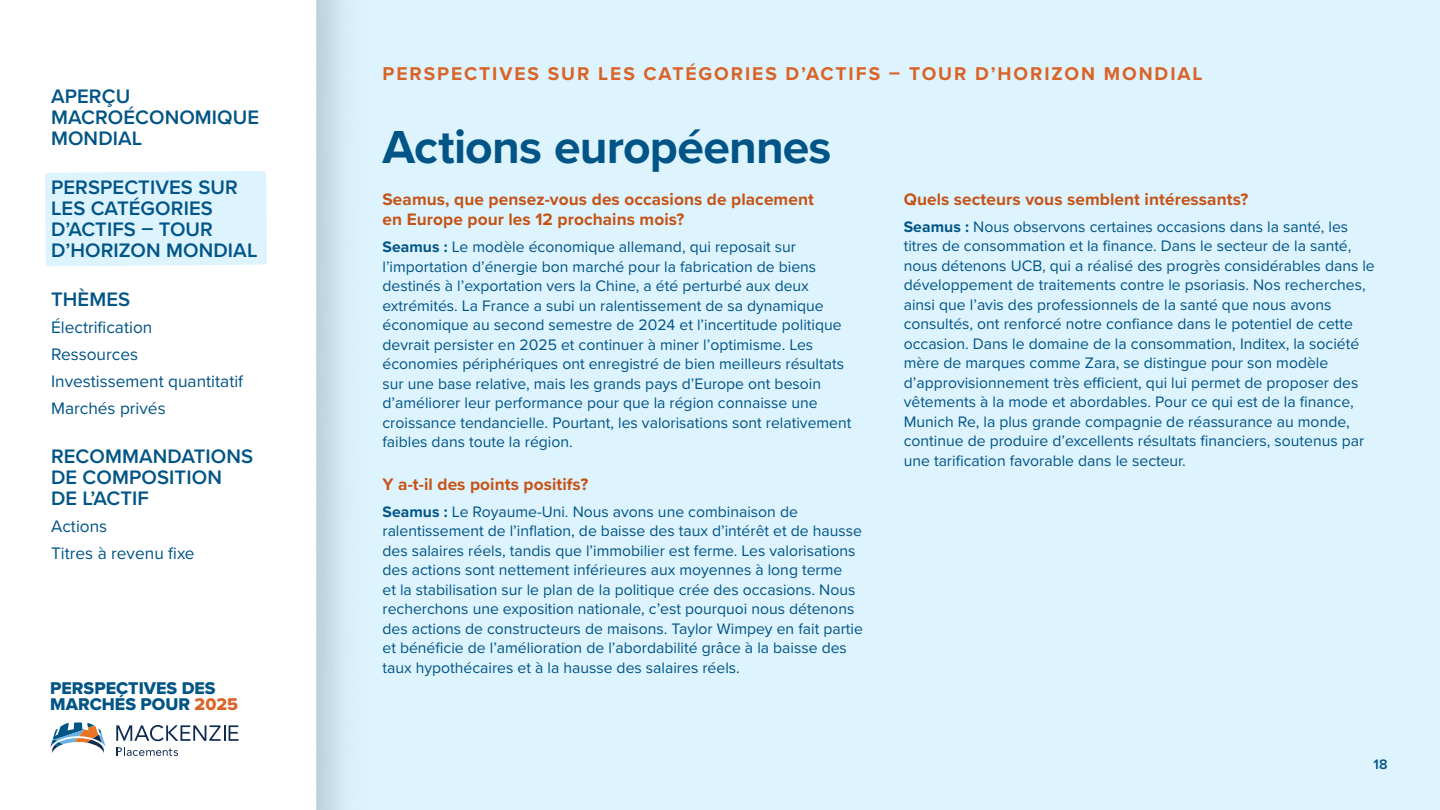
<style>
.page{position:relative;width:1440px;height:810px;background:#fff}
.page>*{position:absolute;margin:0;border:0;box-sizing:border-box;transform-origin:0 0}
.t1{font:700 48px "Proxima Nova";letter-spacing:-.015em;color:#005486}
.t2{font:600 20.25px/21px "Proxima Nova";letter-spacing:.005em;color:#005486}
.t3{font:700 19.2px "Proxima Nova";letter-spacing:.1em;color:#da6327}
.t4{font:17.62px/16.5px "Proxima Nova Extrabld";color:#005486}
.H4-Question{font:700 17.25px/20.2px "Proxima Nova";letter-spacing:.005em;color:#c65316}
.t5{font:17.25px "Proxima Nova";color:#005486}
.Body-blue{font:15.75px/19.5px "Proxima Nova";color:#005486}
.t6{font:600 14.25px "Proxima Nova";color:#005486}
.s1{color:#da6327}
.s2{font-weight:700}
</style>
<div class="page">
<div style="left:316px;top:0;width:1124px;height:810px;background:#ddf4ff"></div>
<div style="left:45px;top:171px;width:222px;height:95px;background:#ddf4ff"></div>
<svg style="left:50px;top:722px;width:56px;height:31px"></svg>
<svg style="left:116px;top:725px;width:123px;height:16px"></svg>
<svg style="left:116px;top:747px;width:62px;height:9px"></svg>
<p class="t2" style="left:51px;top:85px;width:210px">APERÇU<br>MACROÉCONOMIQUE<br>MONDIAL</p>
<p class="t2" style="left:51px;top:176px;width:208px">PERSPECTIVES SUR<br>LES CATÉGORIES<br>D’ACTIFS – TOUR<br>D’HORIZON MONDIAL</p>
<p class="t2" style="left:51px;top:288px;width:81px">THÈMES</p>
<p class="t5" style="left:51px;top:314px;width:103px">Électrification</p>
<p class="t5" style="left:51px;top:341px;width:89px">Ressources</p>
<p class="t5" style="left:51px;top:368px;width:194px">Investissement quantitatif</p>
<p class="t5" style="left:51px;top:395px;width:116px">Marchés privés</p>
<p class="t2" style="left:51px;top:445px;width:204px">RECOMMANDATIONS<br>DE COMPOSITION<br>DE L’ACTIF</p>
<p class="t5" style="left:51px;top:513px;width:58px">Actions</p>
<p class="t5" style="left:51px;top:540px;width:145px">Titres à revenu fixe</p>
<p class="t4" style="left:50px;top:679px;width:189px">PERSPECTIVES DES<br>MARCHÉS POUR <span class="s1">2025</span></p>
<p class="t3" style="left:382px;top:60px;width:822px">PERSPECTIVES SUR LES CATÉGORIES D’ACTIFS – TOUR D’HORIZON MONDIAL</p>
<h3 class="t1" style="left:383px;top:111px;width:450px">Actions européennes</h3>
<h4 class="H4-Question" style="left:382px;top:189px;width:433px">Seamus, que pensez-vous des occasions de placement en Europe pour les 12 prochains mois?</h4>
<p class="Body-blue" style="left:382px;top:236px;width:470px"><span class="s2">Seamus :</span> Le modèle économique allemand, qui reposait sur l’importation d’énergie bon marché pour la fabrication de biens destinés à l’exportation vers la Chine, a été perturbé aux deux extrémités. La France a subi un ralentissement de sa dynamique économique au second semestre de 2024 et l’incertitude politique devrait persister en 2025 et continuer à miner l’optimisme. Les économies périphériques ont enregistré de bien meilleurs résultats sur une base relative, mais les grands pays d’Europe ont besoin d’améliorer leur performance pour que la région connaisse une croissance tendancielle. Pourtant, les valorisations sont relativement faibles dans toute la région.</p>
<h4 class="H4-Question" style="left:382px;top:474px;width:207px">Y a-t-il des points positifs?</h4>
<p class="Body-blue" style="left:382px;top:501px;width:482px"><span class="s2">Seamus :</span> Le Royaume-Uni. Nous avons une combinaison de ralentissement de l’inflation, de baisse des taux d’intérêt et de hausse des salaires réels, tandis que l’immobilier est ferme. Les valorisations des actions sont nettement inférieures aux moyennes à long terme<br>et la stabilisation sur le plan de la politique crée des occasions. Nous recherchons une exposition nationale, c’est pourquoi nous détenons des actions de constructeurs de maisons. Taylor Wimpey en fait partie et bénéficie de l’amélioration de l’abordabilité grâce à la baisse des taux hypothécaires et à la hausse des salaires réels.</p>
<h4 class="H4-Question" style="left:904px;top:189px;width:346px">Quels secteurs vous semblent intéressants?</h4>
<p class="Body-blue" style="left:904px;top:216px;width:473px"><span class="s2">Seamus :</span> Nous observons certaines occasions dans la santé, les titres de consommation et la finance. Dans le secteur de la santé, nous détenons UCB, qui a réalisé des progrès considérables dans le développement de traitements contre le psoriasis. Nos recherches, ainsi que l’avis des professionnels de la santé que nous avons consultés, ont renforcé notre confiance dans le potentiel de cette occasion. Dans le domaine de la consommation, Inditex, la société mère de marques comme Zara, se distingue pour son modèle d’approvisionnement très efficient, qui lui permet de proposer des vêtements à la mode et abordables. Pour ce qui est de la finance, Munich Re, la plus grande compagnie de réassurance au monde, continue de produire d’excellents résultats financiers, soutenus par une tarification favorable dans le secteur.</p>
<p class="t6" style="left:1374px;top:753px;width:15px">18</p>
</div>
